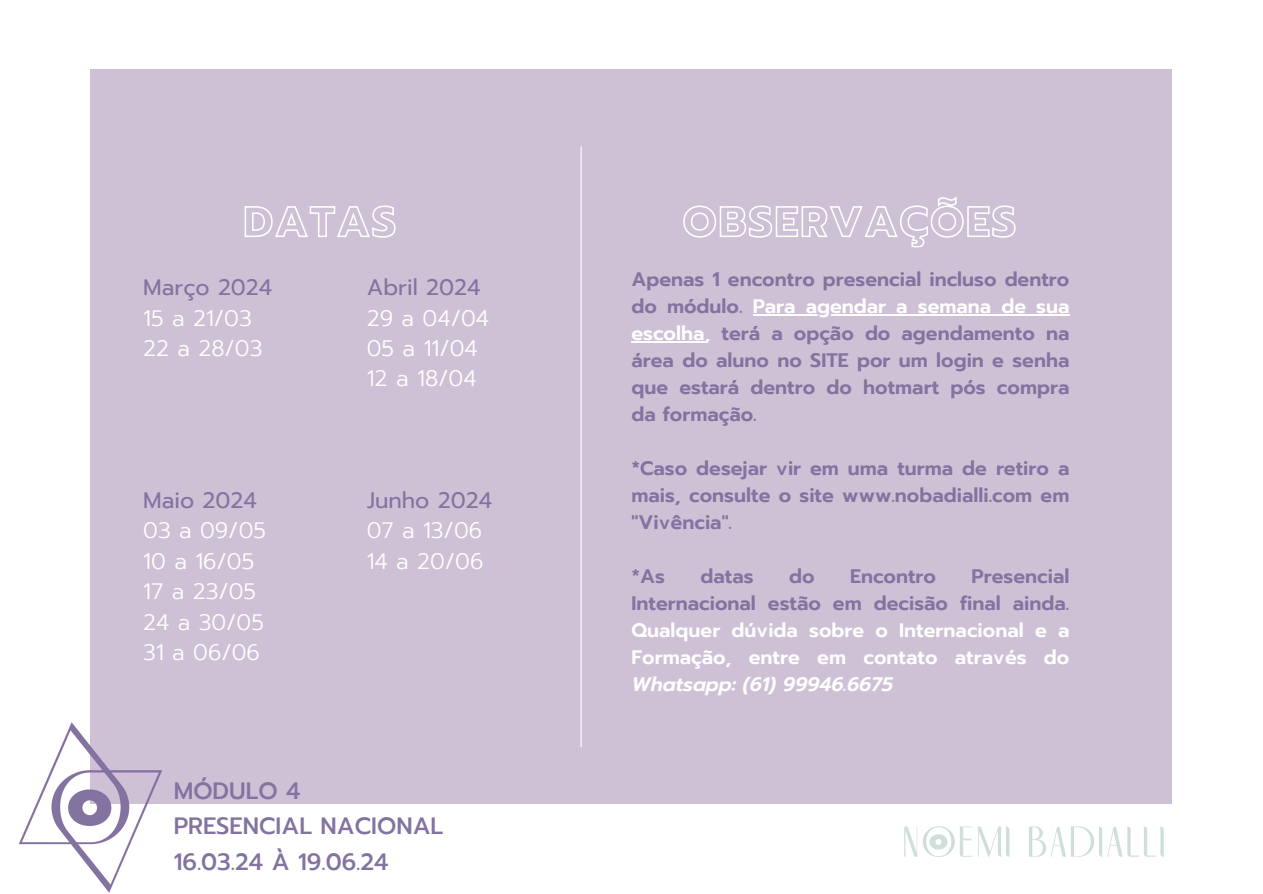
<style>
.page{position:relative;width:1263px;height:894px;background:#fff}
.page>*{position:absolute;margin:0;border:0;box-sizing:border-box;transform-origin:0 0}
.t1{font:500 23.55px/35.5px "Prompt";color:#8273a0}
.t2{font:300 22.35px/30.3px "Prompt";color:#fff}
.t3{font:22.35px "Prompt";color:#8273a0}
.t4{font:300 22.2px/30.3px "Prompt";color:#fff}
.t5{font:600 19.5px/27px "Prompt";color:#8273a0}
.t6{font:600 19.5px/27px "Prompt";color:#fff;text-align:justify}
.s1{font-weight:400;color:#8273a0}
.s2{color:#fff}
.s3{font-style:italic}
</style>
<div class="page">
<div style="left:90px;top:70px;width:1081px;height:734px;background:#cec1d6"></div>
<img style="left:904px;top:826px;width:260px;height:32px">
<svg style="left:244px;top:205px;width:152px;height:33px"></svg>
<svg style="left:683px;top:196px;width:333px;height:52px"></svg>
<hr style="left:753px;top:314px;width:316px;height:1px;background:#fff">
<hr style="left:631px;top:341px;width:74px;height:1px;background:#fff">
<hr style="left:581px;top:147px;width:1px;height:599px;background:#fff">
<img style="left:19px;top:722px;width:144px;height:171px">
<h3 class="t4" style="left:143px;top:272px;width:130px"><span class="s1">Março 2024<br></span>15 a 21/03<br>22 a 28/03</h3>
<h3 class="t4" style="left:143px;top:485px;width:124px"><span class="s1">Maio 2024<br></span>03 a 09/05<br>10 a 16/05<br>17 a 23/05<br>24 a 30/05<br>31 a 06/06</h3>
<h2 class="t2" style="left:367px;top:272px;width:124px"><span class="s1">Abril 2024<br></span>29 a 04/04<br>05 a 11/04<br>12 a 18/04</h2>
<h2 class="t3" style="left:367px;top:483px;width:127px">Junho 2024</h2>
<h2 class="t4" style="left:367px;top:515px;width:118px">07 a 13/06<br>14 a 20/06</h2>
<h2 class="t1" style="left:174px;top:772px;width:128px">MÓDULO 4</h2>
<p class="t1" style="left:174px;top:808px;width:271px">PRESENCIAL NACIONAL<br>16.03.24 À 19.06.24</p>
<h1 class="t5" style="left:631px;top:266px;width:439px">Apenas 1 encontro presencial incluso dentro do módulo.</h1>
<p class="t5" style="left:631px;top:293px;width:439px;text-align:justify;text-indent:121px"><span class="s2">Para agendar a semana de sua escolha,</span> terá a opção do agendamento na área do aluno no SITE por um login e senha que estará dentro do hotmart pós compra da formação.</p>
<p class="t5" style="left:631px;top:455px;width:439px">*Caso desejar vir em uma turma de retiro a mais, consulte o site www.nobadialli.com em</p>
<p class="t5" style="left:631px;top:509px;width:102px">"Vivência".</p>
<p class="t5" style="left:631px;top:563px;width:35px">*As</p>
<p class="t5" style="left:700px;top:563px;width:55px">datas</p>
<p class="t5" style="left:789px;top:563px;width:27px">do</p>
<p class="t5" style="left:850px;top:563px;width:88px">Encontro</p>
<p class="t5" style="left:631px;top:563px;width:439px;text-align:right">Presencial<br>Internacional estão em decisão final ainda.</p>
<p class="t6" style="left:631px;top:617px;width:439px">Qualquer dúvida sobre o Internacional e a Formação, entre em contato através do <span class="s3">Whatsapp: (61) 99946.6675</span></p>
</div>
